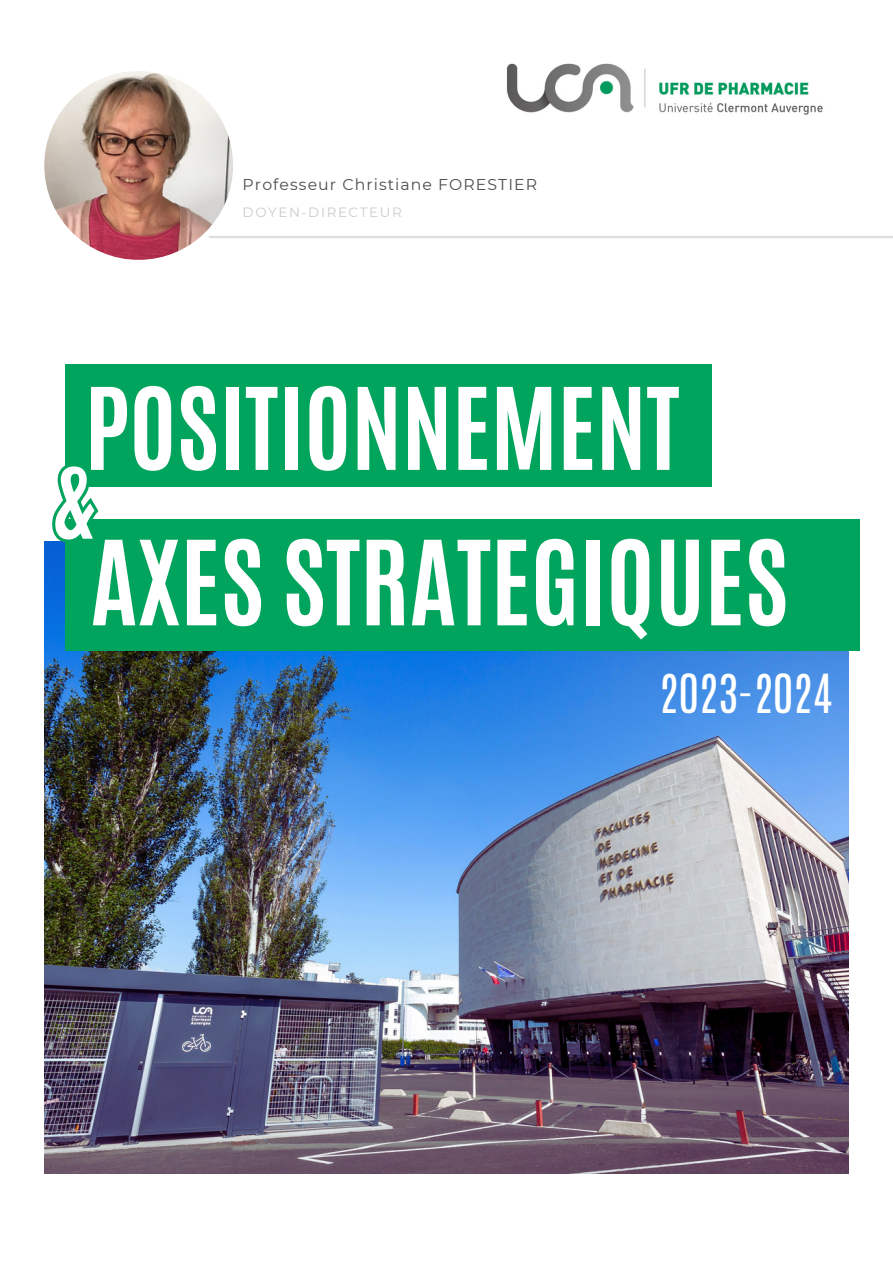
<style>
.page{position:relative;width:893px;height:1264px;background:#fff}
.page>*{position:absolute;margin:0;border:0;box-sizing:border-box;transform-origin:0 0}
.t1{font:700 99.6px "Antonio";color:#fff}
.t2{font:700 96.45px "Antonio";color:#fff}
.t3{font:700 83.1px "Antonio";color:rgb(0 0 0/0)}
.t4{font:45px "Antonio";color:#fff}
.t5{font:15.75px "Montserrat";letter-spacing:.07em;color:#4d4d4d}
.t6{font:13.5px "Montserrat";letter-spacing:.12em;color:#cbcbcb}
</style>
<div class="page">
<img style="left:44px;top:541px;width:804px;height:632px">
<img style="left:506px;top:63px;width:317px;height:52px">
<div style="left:65px;top:364px;width:646px;height:123px;background:#00a45d"></div>
<div style="left:65px;top:518px;width:794px;height:132px;background:#00a45d"></div>
<img style="left:44px;top:71px;width:189px;height:189px;border-radius:50%">
<svg style="left:48px;top:465px;width:54px;height:80px"></svg>
<hr style="left:210px;top:236px;width:682px;height:2px;background:#dfdede">
<p class="t5" style="left:243px;top:175px;width:296px">Professeur Christiane FORESTIER</p>
<p class="t6" style="left:243px;top:204px;width:161px">DOYEN-DIRECTEUR</p>
<p class="t2" style="left:85px;top:359px;width:596px">POSITIONNEMENT</p>
<p class="t3" style="left:52px;top:443px;width:44px">&amp;</p>
<p class="t1" style="left:90px;top:511px;width:699px">AXES STRATEGIQUES</p>
<p class="t4" style="left:659px;top:661px;width:175px">2023-2024</p>
</div>
